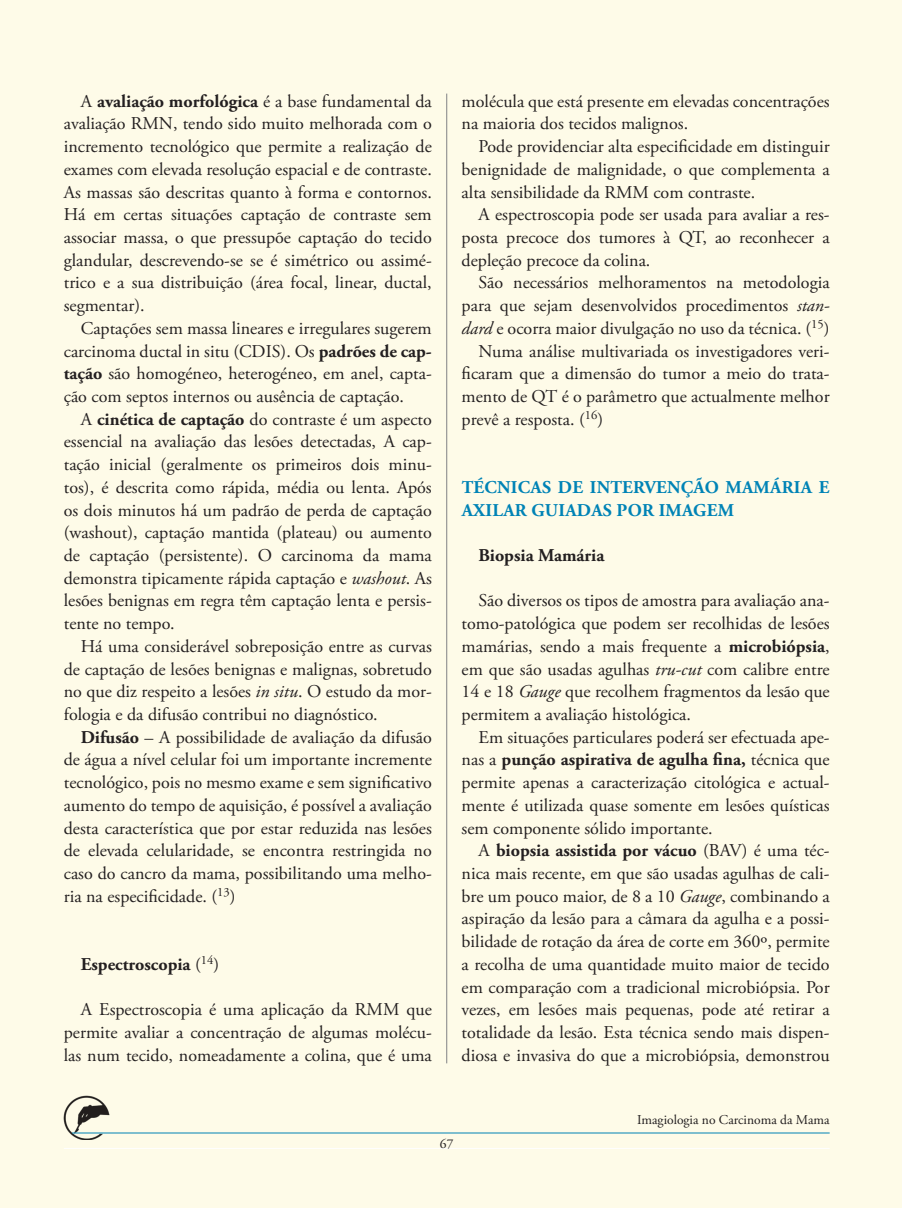
<style>
.page{position:relative;width:902px;height:1208px;background:#fff}
.page>*{position:absolute;margin:0;border:0;box-sizing:border-box;transform-origin:0 0}
.Texto_colunas{font:18px/22.6px "Adobe Garamond Pro";color:#231f20;text-align:justify}
.TITULOS{font:700 18px/22.6px "Adobe Garamond Pro";letter-spacing:.015em;color:#0083b6}
.Texto_colunas-2{font:700 18px "Adobe Garamond Pro";color:#231f20}
.t1{font:13.5px "Adobe Garamond Pro";color:#231f20}
.s1{font-weight:700}
.s2{font-style:italic}
.s3{font-weight:400}
</style>
<div class="page">
<div style="left:0;top:0;width:901px;height:1208px;background:#fefbe8"></div>
<hr style="left:446px;top:94px;width:1px;height:969px;background:#808285">
<img style="left:64px;top:1095px;width:45px;height:45px">
<hr style="left:72px;top:1132px;width:757px;height:1px;background:#0083b6">
<hr style="left:64px;top:1148px;width:765px;height:1px;background:#fff">
<p class="Texto_colunas" style="left:64px;top:90px;width:369px;text-indent:17px">A <span class="s1">avaliação morfológica</span> é a base fundamental da avaliação RMN, tendo sido muito melhorada com o incremento tecnológico que permite a realização de exames com elevada resolução espacial e de contraste.<br>As massas são descritas quanto à forma e contornos.<br>Há em certas situações captação de contraste sem associar massa, o que pressupõe captação do tecido glandular, descrevendo-se se é simétrico ou assimé&shy;trico e a sua distribuição (área focal, linear, ductal, segmentar).</p>
<p class="Texto_colunas" style="left:64px;top:317px;width:369px;text-indent:17px">Captações sem massa lineares e irregulares sugerem carcinoma ductal in situ (CDIS). Os <span class="s1">padrões de cap&shy;tação</span> são homogéneo, heterogéneo, em anel, capta&shy;ção com septos internos ou ausência de captação.</p>
<p class="Texto_colunas" style="left:64px;top:408px;width:369px;text-indent:17px">A <span class="s1">cinética de captação</span> do contraste é um aspecto essencial na avaliação das lesões detectadas, A cap&shy;tação inicial (geralmente os primeiros dois minu&shy;tos), é descrita como rápida, média ou lenta. Após os dois minutos há um padrão de perda de captação (washout), captação mantida (plateau) ou aumento de captação (persistente). O carcinoma da mama demonstra tipicamente rápida captação e <span class="s2">washout</span>. As lesões benignas em regra têm captação lenta e persis&shy;tente no tempo.</p>
<p class="Texto_colunas" style="left:64px;top:635px;width:369px;text-indent:17px">Há uma considerável sobreposição entre as curvas de captação de lesões benignas e malignas, sobretudo no que diz respeito a lesões <span class="s2">in situ</span>. O estudo da mor&shy;fologia e da difusão contribui no diagnóstico.</p>
<p class="Texto_colunas" style="left:64px;top:726px;width:369px;text-indent:17px"><span class="s1">Difusão</span> – A possibilidade de avaliação da difusão de água a nível celular foi um importante incremente tecnológico, pois no mesmo exame e sem significativo aumento do tempo de aquisição, é possível a avaliação desta característica que por estar reduzida nas lesões de elevada celularidade, se encontra restringida no caso do cancro da mama, possibilitando uma melho&shy;ria na especificidade. (<sup>13</sup>)</p>
<p class="Texto_colunas-2" style="left:81px;top:953px;width:140px">Espectroscopia <span class="s3">(</span><sup>14</sup><span class="s3">)</span></p>
<p class="Texto_colunas" style="left:64px;top:999px;width:369px;text-indent:17px">A Espectroscopia é uma aplicação da RMM que permite avaliar a concentração de algumas molécu&shy;las num tecido, nomeadamente a colina, que é uma</p>
<p class="Texto_colunas" style="left:461px;top:90px;width:369px">molécula que está presente em elevadas concentrações na maioria dos tecidos malignos.</p>
<p class="Texto_colunas" style="left:461px;top:136px;width:369px;text-indent:17px">Pode providenciar alta especificidade em distinguir benignidade de malignidade, o que complementa a alta sensibilidade da RMM com contraste.</p>
<p class="Texto_colunas" style="left:461px;top:204px;width:369px;text-indent:17px">A espectroscopia pode ser usada para avaliar a res&shy;posta precoce dos tumores à QT, ao reconhecer a depleção precoce da colina.</p>
<p class="Texto_colunas" style="left:461px;top:272px;width:369px;text-indent:17px">São necessários melhoramentos na metodologia para que sejam desenvolvidos procedimentos <span class="s2">stan&shy;dard</span> e ocorra maior divulgação no uso da técnica. (<sup>15</sup>)</p>
<p class="Texto_colunas" style="left:461px;top:340px;width:369px;text-indent:17px">Numa análise multivariada os investigadores veri&shy;ficaram que a dimensão do tumor a meio do trata&shy;mento de QT é o parâmetro que actualmente melhor prevê a resposta. (<sup>16</sup>)</p>
<p class="TITULOS" style="left:461px;top:476px;width:369px">TÉCNICAS DE INTERVENÇÃO MAMÁRIA E<br>AXILAR GUIADAS POR IMAGEM</p>
<p class="Texto_colunas-2" style="left:478px;top:545px;width:127px">Biopsia Mamária</p>
<p class="Texto_colunas" style="left:461px;top:590px;width:369px;text-indent:17px">São diversos os tipos de amostra para avaliação ana&shy;tomo-patológica que podem ser recolhidas de lesões mamárias, sendo a mais frequente a <span class="s1">microbiópsia</span>, em que são usadas agulhas <span class="s2">tru-cut</span> com calibre entre 14 e 18 <span class="s2">Gauge</span> que recolhem fragmentos da lesão que permitem a avaliação histológica.</p>
<p class="Texto_colunas" style="left:461px;top:726px;width:369px;text-indent:17px">Em situações particulares poderá ser efectuada ape&shy;nas a <span class="s1">punção aspirativa de agulha fina,</span> técnica que permite apenas a caracterização citológica e actual&shy;mente é utilizada quase somente em lesões quísticas sem componente sólido importante.</p>
<p class="Texto_colunas" style="left:461px;top:840px;width:369px;text-indent:17px">A <span class="s1">biopsia assistida por vácuo</span> (BAV) é uma téc&shy;nica mais recente, em que são usadas agulhas de cali&shy;bre um pouco maior, de 8 a 10 <span class="s2">Gauge</span>, combinando a aspiração da lesão para a câmara da agulha e a possi&shy;bilidade de rotação da área de corte em 360º, permite a recolha de uma quantidade muito maior de tecido em comparação com a tradicional microbiópsia. Por vezes, em lesões mais pequenas, pode até retirar a totalidade da lesão. Esta técnica sendo mais dispen&shy;diosa e invasiva do que a microbiópsia, demonstrou</p>
<p class="t1" style="left:440px;top:1135px;width:14px">66</p>
<p class="t1" style="left:637px;top:1111px;width:194px">Imagiologia no Carcinoma da Mama</p>
</div>
